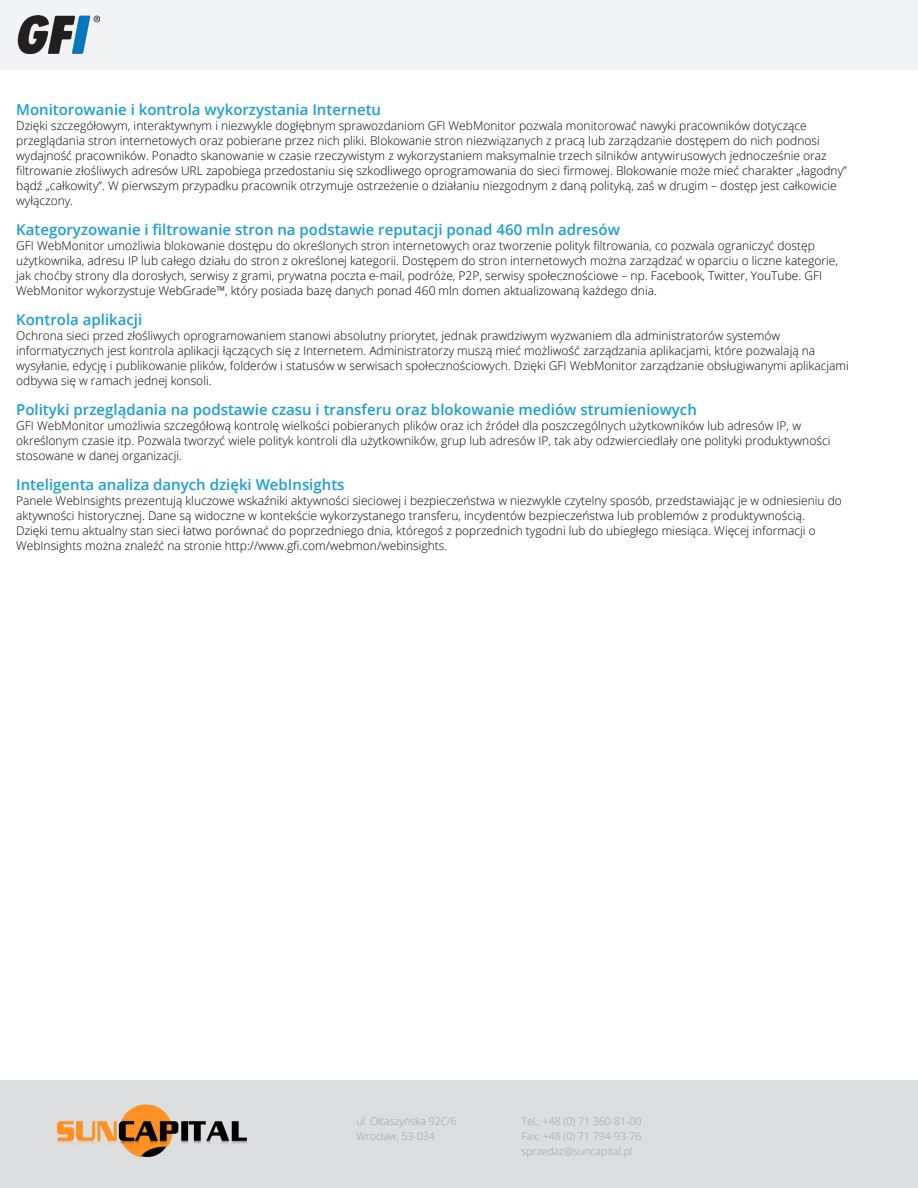
<style>
.page{position:relative;width:918px;height:1188px;background:#fff}
.page>*{position:absolute;margin:0;border:0;box-sizing:border-box;transform-origin:0 0}
.t1{font:600 15px "Open Sans";color:#199eda}
.t2{font:300 12px/15px "Open Sans";color:#000}
.t3{font:300 10.5px/15px "Open Sans";color:#a19ea1}
</style>
<div class="page">
<div style="left:0;top:1080px;width:918px;height:108px;background:#dcdddf"></div>
<img style="left:56px;top:1104px;width:191px;height:53px">
<div style="left:0;top:0;width:918px;height:69px;background:#f2f3f4"></div>
<img style="left:17px;top:15px;width:82px;height:39px">
<p class="t1" style="left:16px;top:100px;width:366px">Monitorowanie i kontrola wykorzystania Internetu</p>
<p class="t2" style="left:16px;top:118px;width:832px">Dzięki szczegółowym, interaktywnym i niezwykle dogłębnym sprawozdaniom GFI WebMonitor pozwala monitorować nawyki pracowników dotyczące przeglądania stron internetowych oraz pobierane przez nich pliki. Blokowanie stron niezwiązanych z pracą lub zarządzanie dostępem do nich podnosi wydajność pracowników. Ponadto skanowanie w czasie rzeczywistym z wykorzystaniem maksymalnie trzech silników antywirusowych jednocześnie oraz filtrowanie złośliwych adresów URL zapobiega przedostaniu się szkodliwego oprogramowania do sieci firmowej. Blokowanie może mieć charakter „łagodny” bądź „całkowity”. W pierwszym przypadku pracownik otrzymuje ostrzeżenie o działaniu niezgodnym z daną polityką, zaś w drugim – dostęp jest całkowicie wyłączony.</p>
<p class="t1" style="left:16px;top:220px;width:605px">Kategoryzowanie i filtrowanie stron na podstawie reputacji ponad 460 mln adresów</p>
<p class="t2" style="left:16px;top:238px;width:823px">GFI WebMonitor umożliwia blokowanie dostępu do określonych stron internetowych oraz tworzenie polityk filtrowania, co pozwala ograniczyć dostęp użytkownika, adresu IP lub całego działu do stron z określonej kategorii. Dostępem do stron internetowych można zarządzać w oparciu o liczne kategorie, jak choćby strony dla dorosłych, serwisy z grami, prywatna poczta e-mail, podróże, P2P, serwisy społecznościowe – np. Facebook, Twitter, YouTube. GFI WebMonitor wykorzystuje WebGrade™, który posiada bazę danych ponad 460 mln domen aktualizowaną każdego dnia.</p>
<p class="t1" style="left:16px;top:310px;width:128px">Kontrola aplikacji</p>
<p class="t2" style="left:16px;top:328px;width:834px">Ochrona sieci przed złośliwych oprogramowaniem stanowi absolutny priorytet, jednak prawdziwym wyzwaniem dla administratorów systemów informatycznych jest kontrola aplikacji łączących się z Internetem. Administratorzy muszą mieć możliwość zarządzania aplikacjami, które pozwalają na wysyłanie, edycję i publikowanie plików, folderów i statusów w serwisach społecznościowych. Dzięki GFI WebMonitor zarządzanie obsługiwanymi aplikacjami odbywa się w ramach jednej konsoli.</p>
<p class="t1" style="left:16px;top:400px;width:682px">Polityki przeglądania na podstawie czasu i transferu oraz blokowanie mediów strumieniowych</p>
<p class="t2" style="left:16px;top:418px;width:816px">GFI WebMonitor umożliwia szczegółową kontrolę wielkości pobieranych plików oraz ich źródeł dla poszczególnych użytkowników lub adresów IP, w określonym czasie itp. Pozwala tworzyć wiele polityk kontroli dla użytkowników, grup lub adresów IP, tak aby odzwierciedlały one polityki produktywności stosowane w danej organizacji.</p>
<p class="t1" style="left:16px;top:475px;width:330px">Inteligenta analiza danych dzięki WebInsights</p>
<p class="t2" style="left:16px;top:493px;width:827px">Panele WebInsights prezentują kluczowe wskaźniki aktywności sieciowej i bezpieczeństwa w niezwykle czytelny sposób, przedstawiając je w odniesieniu do aktywności historycznej. Dane są widoczne w kontekście wykorzystanego transferu, incydentów bezpieczeństwa lub problemów z produktywnością.<br>Dzięki temu aktualny stan sieci łatwo porównać do poprzedniego dnia, któregoś z poprzednich tygodni lub do ubiegłego miesiąca. Więcej informacji o WebInsights można znaleźć na stronie http://www.gfi.com/webmon/webinsights.</p>
<p class="t3" style="left:356px;top:1113px;width:102px">ul. Ołtaszyńska 92C/6<br>Wrocław, 53-034</p>
<p class="t3" style="left:522px;top:1113px;width:121px;text-align:justify">Tel.: +48 (0) 71 360-81-00<br>Fax: +48 (0) 71 794-93-76 sprzedaz@suncapital.pl</p>
</div>
